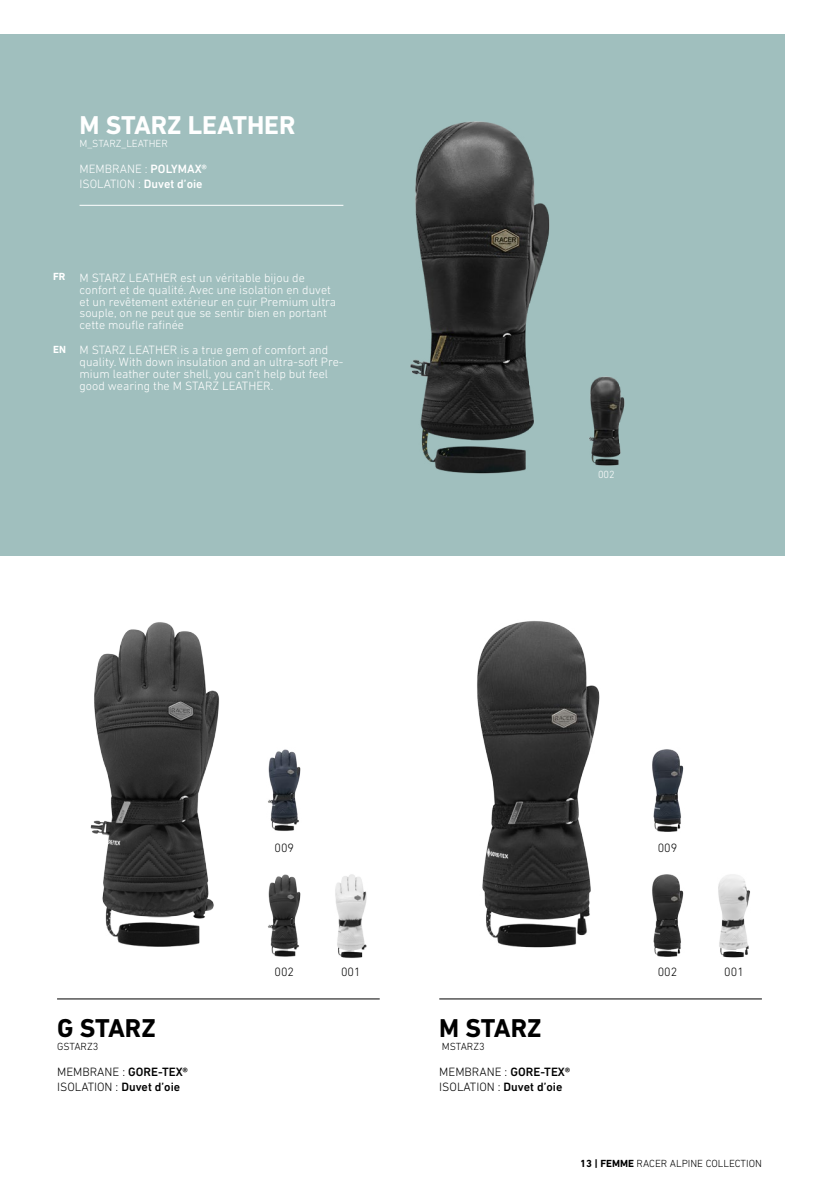
<style>
.page{position:relative;width:819px;height:1191px;background:#fff}
.page>*{position:absolute;margin:0;border:0;box-sizing:border-box;transform-origin:0 0}
.t1{font:700 26.25px "DIN Next LT Pro";color:#fff}
.t2{font:700 26.25px "DIN Next LT Pro";letter-spacing:-.005em;color:#000}
.t3{font:300 12.25px/11.9px "DIN Next LT Pro";color:#fff}
.t4{font:300 12.25px "DIN Next LT Pro";color:#000}
.t5{font:500 12.25px "DIN Next LT Pro";color:#000}
.t6{font:500 12.25px "DIN Next LT Pro";color:#fff}
.t7{font:300 10.5px "DIN Next LT Pro";color:#000}
.t8{font:300 10.5px "DIN Next LT Pro";color:#fff}
.t9{font:700 10.5px "DIN Next LT Pro";color:#000}
.t10{font:700 10.5px "DIN Next LT Pro";color:#fff}
.s1{font-weight:300}
.s2{font-weight:700;font-size:10.5px}
</style>
<div class="page">
<div style="left:0;top:35px;width:784px;height:521px;background:#a0bfbe"></div>
<img style="left:589px;top:376px;width:36px;height:90px">
<img style="left:410px;top:121px;width:140px;height:353px">
<hr style="left:79px;top:205px;width:264px;height:1px;background:#fff">
<img style="left:268px;top:874px;width:33px;height:83px">
<img style="left:652px;top:874px;width:32px;height:83px">
<img style="left:335px;top:874px;width:32px;height:84px">
<img style="left:718px;top:874px;width:32px;height:84px">
<img style="left:268px;top:749px;width:33px;height:82px">
<img style="left:652px;top:749px;width:32px;height:83px">
<img style="left:90px;top:622px;width:130px;height:325px">
<img style="left:477px;top:621px;width:123px;height:327px">
<hr style="left:57px;top:998px;width:322px;height:1px;background:#000">
<hr style="left:439px;top:998px;width:322px;height:1px;background:#000">
<h1 class="t1" style="left:79px;top:110px;width:217px">M STARZ LEATHER</h1>
<p class="t8" style="left:79px;top:137px;width:20px">M_STAR</p>
<p class="t8" style="left:116px;top:137px;width:18px">Z_LEATHER</p>
<p class="t3" style="left:79px;top:163px;width:9px">MEMBRANE</p>
<p class="t6" style="left:145px;top:162px;width:64px"><span class="s1">:</span> POLYMAX®</p>
<p class="t3" style="left:79px;top:178px;width:5px">ISOLATION</p>
<p class="t6" style="left:138px;top:177px;width:66px"><span class="s1">:</span> Duvet d’oie</p>
<p class="t10" style="left:53px;top:271px;width:14px">FR</p>
<p class="t3" style="left:79px;top:271px;width:258px;text-indent:101px">est un véritable bijou de confort et de qualité. Avec une isolation en duvet et un revêtement extérieur en cuir Premium ultra souple, on ne peut que se sentir bien en portant cette moufle rafinée</p>
<p class="t3" style="left:79px;top:271px;width:20px">M STAR</p>
<p class="t3" style="left:119px;top:271px;width:18px">Z LEATHER</p>
<p class="t3" style="left:53px;top:344px;width:47px"><span class="s2">EN</span> MSTAR</p>
<p class="t3" style="left:119px;top:344px;width:18px">Z LEATHER</p>
<p class="t3" style="left:79px;top:344px;width:265px;text-indent:101px">is a true gem of comfort and quality. With down insulation and an ultra-soft Pre&shy;mium leather outer shell, you can’t help but feel good wearing the M STAR</p>
<p class="t3" style="left:212px;top:379px;width:18px">Z LEATHER</p>
<p class="t3" style="left:271px;top:379px;width:4px">.</p>
<p class="t8" style="left:598px;top:468px;width:18px">002</p>
<p class="t4" style="left:274px;top:840px;width:21px">009</p>
<p class="t4" style="left:657px;top:840px;width:21px">009</p>
<p class="t4" style="left:274px;top:964px;width:21px">002</p>
<p class="t4" style="left:341px;top:964px;width:21px">001</p>
<p class="t4" style="left:657px;top:964px;width:21px">002</p>
<p class="t4" style="left:724px;top:964px;width:21px">001</p>
<h1 class="t2" style="left:57px;top:1012px;width:100px">G STARZ</h1>
<h1 class="t2" style="left:439px;top:1012px;width:104px">M STARZ</h1>
<p class="t7" style="left:57px;top:1040px;width:7px">GSTAR</p>
<p class="t7" style="left:87px;top:1040px;width:13px">Z3</p>
<p class="t7" style="left:442px;top:1040px;width:7px">MSTAR</p>
<p class="t7" style="left:473px;top:1040px;width:13px">Z3</p>
<p class="t4" style="left:57px;top:1065px;width:9px">MEMBRANE</p>
<p class="t5" style="left:122px;top:1065px;width:67px"><span class="s1">:</span> GORE-TEX®</p>
<p class="t4" style="left:439px;top:1065px;width:9px">MEMBRANE</p>
<p class="t5" style="left:504px;top:1065px;width:67px"><span class="s1">:</span> GORE-TEX®</p>
<p class="t4" style="left:57px;top:1080px;width:5px">ISOLATION</p>
<p class="t5" style="left:116px;top:1079px;width:66px"><span class="s1">:</span> Duvet d’oie</p>
<p class="t4" style="left:439px;top:1080px;width:7px">ISOLATION</p>
<p class="t5" style="left:498px;top:1079px;width:66px"><span class="s1">:</span> Duvet d’oie</p>
<p class="t9" style="left:580px;top:1157px;width:64px">13 | FEMME <span class="s1">RACER</span></p>
<p class="t7" style="left:669px;top:1157px;width:24px">ALPINE</p>
<p class="t7" style="left:705px;top:1157px;width:7px">COLLECTION</p>
</div>
